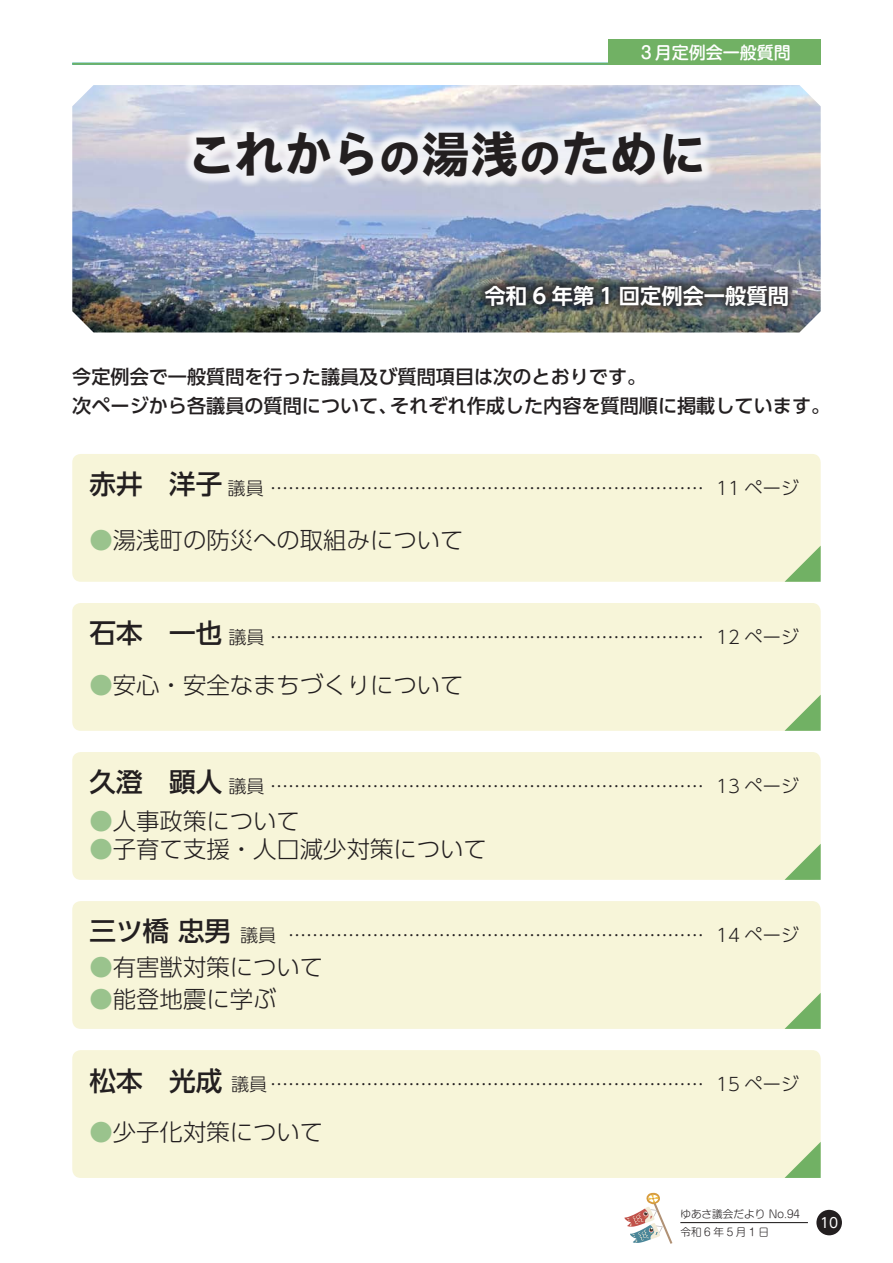
<style>
.page{position:relative;width:893px;height:1263px;background:#fff}
.page>*{position:absolute;margin:0;border:0;box-sizing:border-box;transform-origin:0 0}
.t1{font:700 expanded 49.95px "P Aoto Gothic Std N";letter-spacing:-.03em;color:#231f20}
.t2{font:500 26.55px "UD Shin Go Pro";color:#231f20}
.t3{font:300 23.4px "UD Shin Go Pro";color:#231f20}
.t4{font:700 21.3px "UD Shin Go Pro De";color:#fff}
.t5{font:500 19.2px/28.7px "UD Shin Go Pro";color:#231f20}
.t6{font:300 18px "UD Shin Go Pro";color:#231f20}
.t7{font:500 16.95px "Shin M Go Pro";color:#fff}
.t8{font:13.8px "UD Shin Go Pro";color:#fff}
.t9{font:300 10.65px "Shin M Go Pro";color:#231f20}
.t10{font:300 10.65px "Shin M Go Pro";letter-spacing:.25em;color:#231f20}
.s1{font-size:43.65px}
.s2{color:#9ac38d}
</style>
<div class="page">
<div style="left:816px;top:1210px;width:26px;height:25px;background:#231f20;border-radius:50%"></div>
<hr style="left:680px;top:1222px;width:128px;height:1px;background:#231f20">
<svg style="left:624px;top:1193px;width:48px;height:51px"></svg>
<div style="left:72px;top:752px;width:749px;height:128px;background:#f7f5d9;border-radius:9px"></div>
<div style="left:72px;top:454px;width:749px;height:128px;background:#f7f5d9;border-radius:9px"></div>
<div style="left:72px;top:603px;width:749px;height:128px;background:#f7f5d9;border-radius:9px"></div>
<div style="left:72px;top:901px;width:749px;height:128px;background:#f7f5d9;border-radius:9px"></div>
<div style="left:72px;top:1050px;width:749px;height:128px;background:#f7f5d9;border-radius:9px"></div>
<div style="left:608px;top:39px;width:213px;height:26px;background:#71b164"></div>
<img style="left:72px;top:85px;width:749px;height:247px">
<div style="left:474px;top:274px;width:322px;height:40px;background:#231f20;opacity:.75"></div>
<div style="left:181px;top:118px;width:531px;height:70px;background:#fff;opacity:.75"></div>
<svg style="left:784px;top:993px;width:37px;height:36px"></svg>
<svg style="left:784px;top:546px;width:37px;height:36px"></svg>
<svg style="left:784px;top:844px;width:37px;height:36px"></svg>
<svg style="left:784px;top:695px;width:37px;height:36px"></svg>
<svg style="left:784px;top:1142px;width:37px;height:36px"></svg>
<hr style="left:72px;top:63px;width:749px;height:2px;background:#71b164">
<p class="t7" style="left:638px;top:38px;width:155px">３月定例会一般質問</p>
<h1 class="t1" style="left:186px;top:127px;width:522px">これから<span class="s1">の</span>湯浅<span class="s1">の</span>ために</h1>
<p class="t4" style="left:485px;top:278px;width:306px">令和 6 年第 1 回定例会一般質問</p>
<p class="t5" style="left:390px;top:362px;width:442px;text-indent:-318px">今定例会で一般質問を行った議員及び質問項目は次のとおりです。<br>それぞれ作成した内容を質問順に掲載しています。</p>
<p class="t5" style="left:72px;top:391px;width:327px">次ページから各議員の質問について、</p>
<h2 class="t2" style="left:89px;top:463px;width:134px">赤井　洋子</h2>
<p class="t3" style="left:89px;top:521px;width:376px"><span class="s2">●</span>湯浅町の防災への取組みについて</p>
<p class="t6" style="left:228px;top:474px;width:478px">議員 ………………………………………………………………</p>
<p class="t6" style="left:716px;top:474px;width:84px">11 ページ</p>
<h2 class="t2" style="left:89px;top:612px;width:134px">石本　一也</h2>
<p class="t3" style="left:89px;top:666px;width:376px"><span class="s2">●</span>安心・安全なまちづくりについて</p>
<p class="t6" style="left:228px;top:623px;width:477px">議員 ………………………………………………………………</p>
<p class="t6" style="left:716px;top:623px;width:84px">12 ページ</p>
<h2 class="t2" style="left:89px;top:761px;width:134px">久澄　顕人</h2>
<p class="t3" style="left:89px;top:802px;width:212px"><span class="s2">●</span>人事政策について</p>
<p class="t3" style="left:89px;top:830px;width:399px"><span class="s2">●</span>子育て支援・人口減少対策について</p>
<p class="t6" style="left:228px;top:772px;width:477px">議員 ………………………………………………………………</p>
<p class="t6" style="left:716px;top:772px;width:84px">13 ページ</p>
<h2 class="t2" style="left:89px;top:910px;width:143px">三ツ橋忠男</h2>
<p class="t3" style="left:89px;top:948px;width:235px"><span class="s2">●</span>有害獣対策について</p>
<p class="t3" style="left:89px;top:980px;width:189px"><span class="s2">●</span>能登地震に学ぶ</p>
<p class="t6" style="left:240px;top:921px;width:38px">議員</p>
<p class="t6" style="left:288px;top:921px;width:417px">……………………………………………………………</p>
<p class="t6" style="left:716px;top:921px;width:84px">14 ページ</p>
<h2 class="t2" style="left:89px;top:1059px;width:134px">松本　光成</h2>
<p class="t3" style="left:89px;top:1113px;width:235px"><span class="s2">●</span>少子化対策について</p>
<p class="t6" style="left:231px;top:1070px;width:474px">議員 ………………………………………………………………</p>
<p class="t6" style="left:716px;top:1070px;width:84px">15 ページ</p>
<p class="t9" style="left:680px;top:1205px;width:121px">ゆあさ議会だより No.94</p>
<p class="t10" style="left:680px;top:1223px;width:90px">令和6年5月1日</p>
<p class="t8" style="left:820px;top:1211px;width:20px">10</p>
</div>
